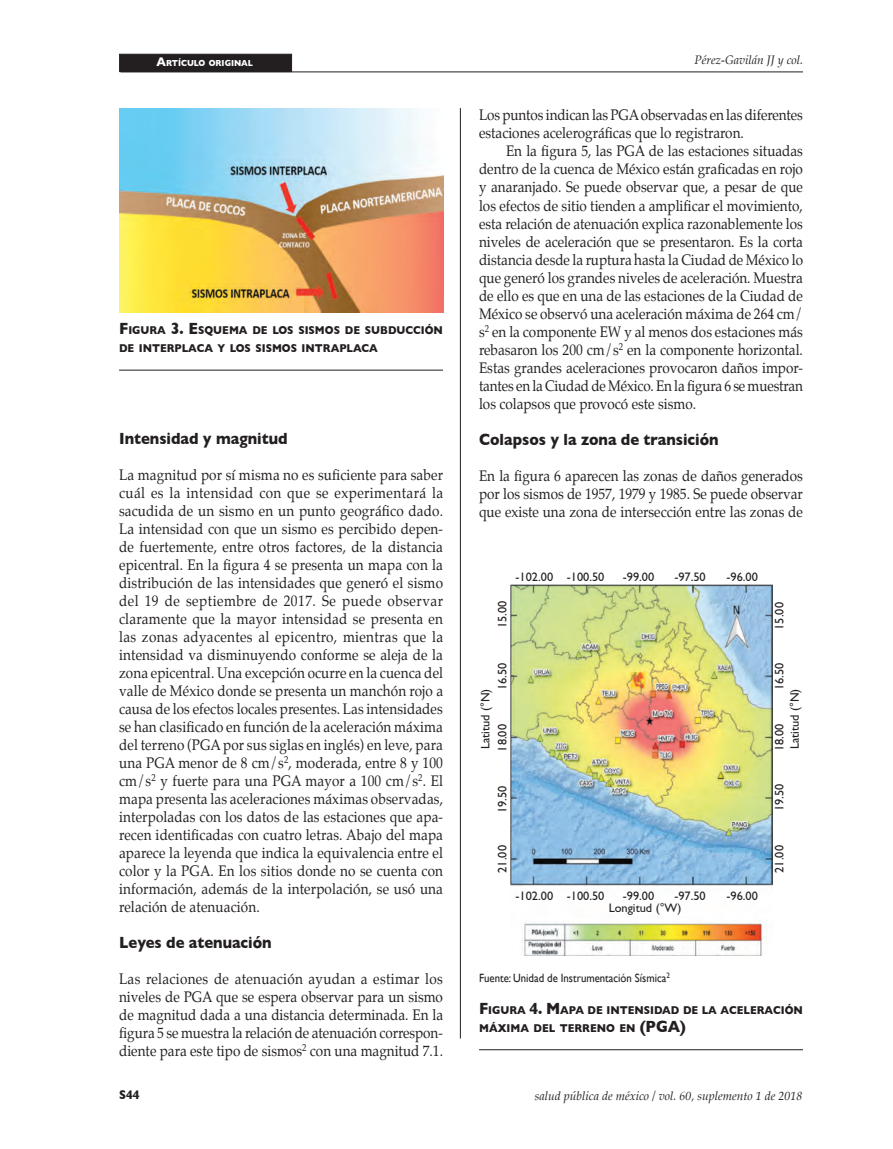
<style>
.page{position:relative;width:893px;height:1149px;background:#fff}
.page>*{position:absolute;margin:0;border:0;box-sizing:border-box;transform-origin:0 0}
.NIVEL_2{font:700 16.5px "Gill Sans";color:#231f20;scale:.9 1}
.TIT_FIGURA{font:700 16.5px "Gill Sans";color:#231f20;scale:.9 1}
.TEXTO{font:15px/18px "Palatino";color:#231f20;text-align:justify;scale:.9 1}
.t1{font:700 12.75px "Gill Sans";color:#231f20;scale:.9 1}
.t2{font:12.3px "Gill Sans";color:#231f20}
.t3{font:italic 12px "Palatino";color:#231f20}
.CUADROS{font:12px "Gill Sans";color:#231f20;scale:.9 1}
.TIT_FIGURA-2{font:700 11.55px/18px "Gill Sans";color:#231f20;scale:.9 1}
.t4{font:700 8.85px "Gill Sans";color:#fff;scale:.9 1}
.s1{font-size:12.75px}
.s2{font-size:16.5px}
</style>
<div class="page">
<div style="left:119px;top:54px;width:173px;height:18px;background:#231f20;border:1px solid #231f20"></div>
<hr style="left:120px;top:72px;width:683px;height:1px;background:#231f20">
<hr style="left:460px;top:108px;width:1px;height:930px;background:#231f20">
<hr style="left:119px;top:370px;width:324px;height:1px;background:#231f20">
<hr style="left:479px;top:1049px;width:324px;height:1px;background:#231f20">
<img style="left:119px;top:108px;width:324px;height:204px">
<img style="left:510px;top:584px;width:262px;height:371px">
<p class="t4" style="left:157px;top:56px;width:109px"><span class="s1">A</span>RTÍCULO ORIGINAL</p>
<p class="TIT_FIGURA-2" style="left:119px;top:321px;width:361px"><span class="s2">F</span>IGURA <span class="s2">3. E</span>SQUEMA DE LOS SISMOS DE SUBDUCCIÓN<br>DE INTERPLACA Y LOS SISMOS INTRAPLACA</p>
<p class="NIVEL_2" style="left:119px;top:425px;width:189px">Intensidad y magnitud</p>
<p class="TEXTO" style="left:119px;top:466px;width:362px">La magnitud por sí misma no es suficiente para saber cuál es la intensidad con que se experimentará la sacudida de un sismo en un punto geográfico dado.<br>La intensidad con que un sismo es percibido depen&shy;de fuertemente, entre otros factores, de la distancia epicentral. En la figura 4 se presenta un mapa con la distribución de las intensidades que generó el sismo del 19 de septiembre de 2017. Se puede observar claramente que la mayor intensidad se presenta en las zonas adyacentes al epicentro, mientras que la intensidad va disminuyendo conforme se aleja de la zona epicentral. Una excepción ocurre en la cuenca del valle de México donde se presenta un manchón rojo a causa de los efectos locales presentes. Las intensidades se han clasificado en función de la aceleración máxima del terreno (PGA por sus siglas en inglés) en leve, para una PGA menor de 8 cm/s<sup>2</sup>, moderada, entre 8 y 100 cm/s<sup>2</sup> y fuerte para una PGA mayor a 100 cm/s<sup>2</sup>. El mapa presenta las aceleraciones máximas observadas, interpoladas con los datos de las estaciones que apa&shy;recen identificadas con cuatro letras. Abajo del mapa aparece la leyenda que indica la equivalencia entre el color y la PGA. En los sitios donde no se cuenta con información, además de la interpolación, se usó una relación de atenuación.</p>
<p class="NIVEL_2" style="left:119px;top:929px;width:171px">Leyes de atenuación</p>
<p class="TEXTO" style="left:119px;top:970px;width:361px">Las relaciones de atenuación ayudan a estimar los niveles de PGA que se espera observar para un sismo de magnitud dada a una distancia determinada. En la figura 5 se muestra la relación de atenuación correspon&shy;diente para este tipo de sismos<sup>2</sup> con una magnitud 7.1.</p>
<p class="t3" style="left:695px;top:53px;width:110px">Pérez-Gavilán JJ y col.</p>
<p class="TEXTO" style="left:479px;top:107px;width:361px">Los puntos indican las PGA observadas en las diferentes estaciones acelerográficas que lo registraron.</p>
<p class="TEXTO" style="left:479px;top:143px;width:362px;text-indent:27px">En la figura 5, las PGA de las estaciones situadas dentro de la cuenca de México están graficadas en rojo y anaranjado. Se puede observar que, a pesar de que los efectos de sitio tienden a amplificar el movimiento, esta relación de atenuación explica razonablemente los niveles de aceleración que se presentaron. Es la corta distancia desde la ruptura hasta la Ciudad de México lo que generó los grandes niveles de aceleración. Muestra de ello es que en una de las estaciones de la Ciudad de México se observó una aceleración máxima de 264 cm/ s<sup>2</sup> en la componente EW y al menos dos estaciones más rebasaron los 200 cm/s<sup>2</sup> en la componente horizontal.<br>Estas grandes aceleraciones provocaron daños impor&shy;tantes en la Ciudad de México. En la figura 6 se muestran los colapsos que provocó este sismo.</p>
<p class="NIVEL_2" style="left:479px;top:426px;width:268px">Colapsos y la zona de transición</p>
<p class="TEXTO" style="left:479px;top:467px;width:361px">En la figura 6 aparecen las zonas de daños generados por los sismos de 1957, 1979 y 1985. Se puede observar que existe una zona de intersección entre las zonas de</p>
<p class="t2" style="left:516px;top:569px;width:90px">-102.00 -100.50</p>
<p class="t2" style="left:623px;top:569px;width:33px">-99.00</p>
<p class="t2" style="left:674px;top:569px;width:33px">-97.50</p>
<p class="t2" style="left:727px;top:569px;width:33px">-96.00</p>
<p class="t2" style="left:495px;top:628px;width:29px;rotate:-90deg">15.00</p>
<p class="t2" style="left:772px;top:629px;width:29px;rotate:-90deg">15.00</p>
<p class="t2" style="left:495px;top:689px;width:29px;rotate:-90deg">16.50</p>
<p class="t2" style="left:478px;top:749px;width:62px;rotate:-90deg">Latitud (°N)</p>
<p class="t2" style="left:495px;top:751px;width:29px;rotate:-90deg">18.00</p>
<p class="t2" style="left:772px;top:690px;width:29px;rotate:-90deg">16.50</p>
<p class="t2" style="left:787px;top:749px;width:62px;rotate:-90deg">Latitud (°N)</p>
<p class="t2" style="left:772px;top:750px;width:29px;rotate:-90deg">18.00</p>
<p class="t2" style="left:495px;top:813px;width:29px;rotate:-90deg">19.50</p>
<p class="t2" style="left:772px;top:811px;width:29px;rotate:-90deg">19.50</p>
<p class="t2" style="left:495px;top:872px;width:29px;rotate:-90deg">21.00</p>
<p class="t2" style="left:772px;top:872px;width:29px;rotate:-90deg">21.00</p>
<p class="t2" style="left:516px;top:888px;width:90px">-102.00 -100.50</p>
<p class="t2" style="left:623px;top:888px;width:33px">-99.00</p>
<p class="t2" style="left:674px;top:888px;width:33px">-97.50</p>
<p class="t2" style="left:727px;top:888px;width:33px">-96.00</p>
<p class="t2" style="left:609px;top:900px;width:74px">Longitud (°W)</p>
<p class="CUADROS" style="left:479px;top:970px;width:214px">Fuente: Unidad de Instrumentación Sísmica<sup>2</sup></p>
<p class="TIT_FIGURA-2" style="left:479px;top:1000px;width:361px"><span class="s2">F</span>IGURA <span class="s2">4. M</span>APA DE INTENSIDAD DE LA ACELERACIÓN<br>MÁXIMA DEL TERRENO EN <span class="s2">(PGA</span></p>
<p class="TIT_FIGURA" style="left:680px;top:1012px;width:8px">)</p>
<p class="t1" style="left:119px;top:1083px;width:24px">S44</p>
<p class="t3" style="left:535px;top:1088px;width:269px">salud pública de méxico / vol. 60, suplemento 1 de 2018</p>
</div>
